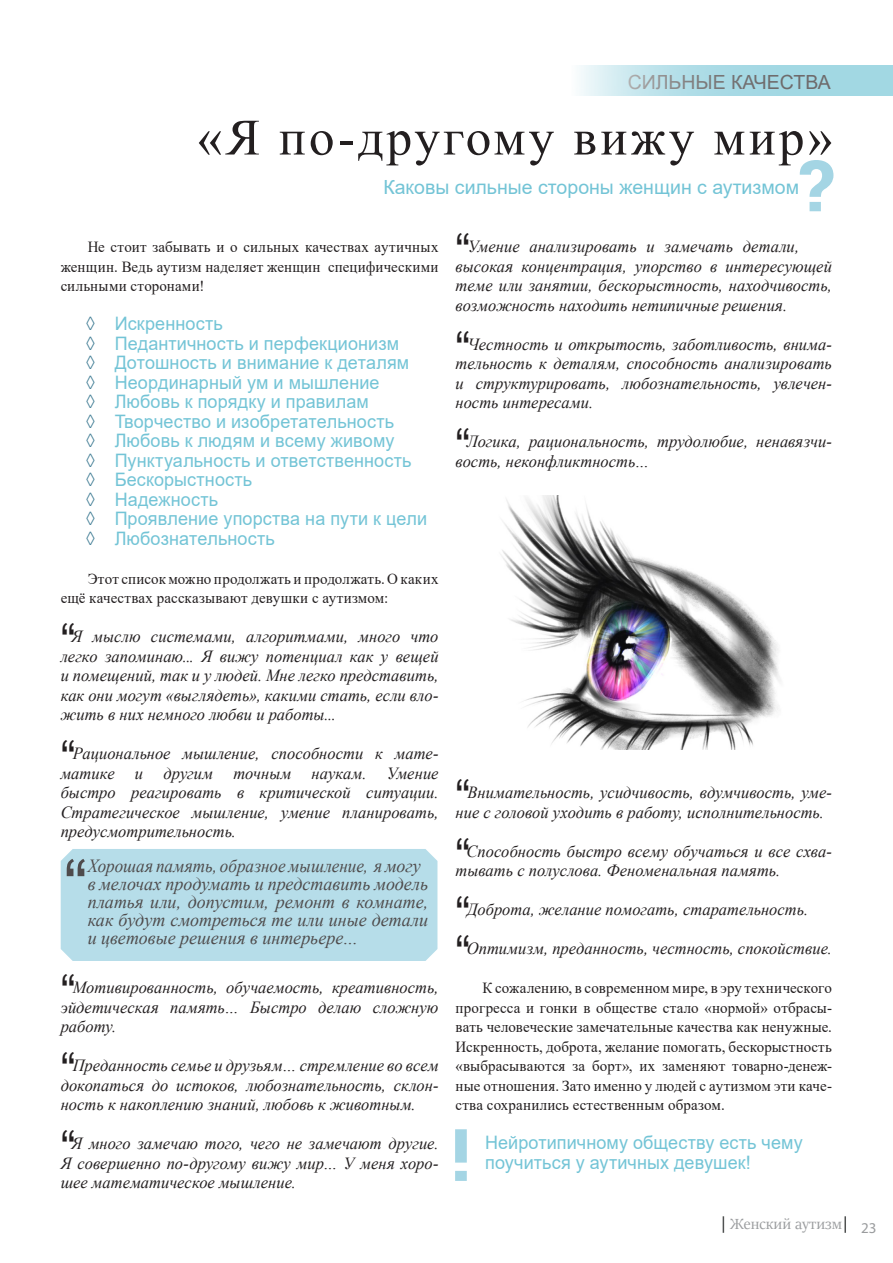
<style>
.page{position:relative;width:893px;height:1263px;background:#fff}
.page>*{position:absolute;margin:0;border:0;box-sizing:border-box;transform-origin:0 0}
.t1{font:73.95px "Arial";color:#231f20}
.нет_пробела_перед_ти{font:900 72.6px "Roboto";color:#a4d5e4}
.нет_пробела_перед_ти-2{font:900 71.1px "Roboto";color:#a4d5e4}
.Heading_MASTER{font:51px "Times New Roman";letter-spacing:.06em;color:#231f20}
.t2{font:46.35px "Arial";color:#231f20}
.Intro_heading_with_u{font:19.5px "Arial";color:#73c4d6}
.t3{font:19.5px "Arial";color:#231f20}
.t4{font:18.6px/19.5px "Arial";letter-spacing:.005em;color:#73c4d6}
.t5{font:italic 18.6px/18px "Times New Roman";color:#231f20;scale:.92 1}
.t6{font:italic 16.95px/19.5px "Times New Roman";color:#231f20;text-align:justify}
.t7{font:16.5px "Sitka Banner";color:#9a9c9e}
.t8{font:15.45px/19.5px "Times New Roman";letter-spacing:.01em;color:#231f20;text-align:justify}
.s1{color:#3e7b93}
</style>
<div class="page">
<img style="left:502px;top:496px;width:279px;height:253px">
<svg style="left:723px;top:1216px;width:1px;height:17px"></svg>
<svg style="left:844px;top:1216px;width:2px;height:17px"></svg>
<div style="left:61px;top:849px;width:376px;height:112px;background:#b6dde9"></div>
<svg style="left:580px;top:65px;width:313px;height:31px;background:#b2dee7"></svg>
<p class="t3" style="left:628px;top:68px;width:205px">СИЛЬНЫЕ КАЧЕСТВА</p>
<p class="Heading_MASTER" style="left:197px;top:101px;width:637px">«Я по-другому вижу мир»</p>
<p class="Intro_heading_with_u" style="left:383px;top:173px;width:417px">Каковы сильные стороны женщин с аутизмом</p>
<p class="нет_пробела_перед_ти-2" style="left:799px;top:136px;width:37px">?</p>
<p class="t8" style="left:61px;top:237px;width:379px;text-indent:27px">Не стоит забывать и о сильных качествах аутичных женщин. Ведь аутизм наделяет женщин специфическими сильными сторонами!</p>
<p class="t4" style="left:86px;top:314px;width:138px"><span class="s1">◊</span> Искренность</p>
<p class="t4" style="left:86px;top:333px;width:314px"><span class="s1">◊</span> Педантичность и перфекционизм</p>
<p class="t4" style="left:86px;top:353px;width:325px"><span class="s1">◊</span> Дотошность и внимание к деталям</p>
<p class="t4" style="left:86px;top:372px;width:295px"><span class="s1">◊</span> Неординарный ум и мышление</p>
<p class="t4" style="left:86px;top:392px;width:284px"><span class="s1">◊</span> Любовь к порядку и правилам</p>
<p class="t4" style="left:86px;top:411px;width:309px"><span class="s1">◊</span> Творчество и изобретательность</p>
<p class="t4" style="left:86px;top:431px;width:310px"><span class="s1">◊</span> Любовь к людям и всему живому</p>
<p class="t4" style="left:86px;top:450px;width:327px"><span class="s1">◊</span> Пунктуальность и ответственность</p>
<p class="t4" style="left:86px;top:470px;width:168px"><span class="s1">◊</span> Бескорыстность</p>
<p class="t4" style="left:86px;top:489px;width:133px"><span class="s1">◊</span> Надежность</p>
<p class="t4" style="left:86px;top:509px;width:342px"><span class="s1">◊</span> Проявление упорства на пути к цели</p>
<p class="t4" style="left:86px;top:528px;width:190px"><span class="s1">◊</span> Любознательность</p>
<p class="t8" style="left:61px;top:568px;width:379px;text-indent:27px">Этот список можно продолжать и продолжать. О каких ещё качествах рассказывают девушки с аутизмом:</p>
<p class="t2" style="left:61px;top:609px;width:16px">“</p>
<p class="t6" style="left:61px;top:626px;width:379px;text-indent:11px">Я мыслю системами, алгоритмами, много что легко запоминаю... Я вижу потенциал как у вещей и помещений, так и у людей. Мне легко представить, как они могут «выглядеть», какими стать, если вло&shy;жить в них немного любви и работы...</p>
<p class="t2" style="left:61px;top:726px;width:16px">“</p>
<p class="t6" style="left:61px;top:743px;width:379px;text-indent:12px">Рациональное мышление, способности к мате&shy;матике и другим точным наукам. Умение быстро реагировать в критической ситуации.<br>Стратегическое мышление, умение планировать, предусмотрительность.</p>
<h1 class="t1" style="left:64px;top:836px;width:25px">“</h1>
<p class="t5" style="left:88px;top:856px;width:372px">Хорошая память, образное мышление, я могу в мелочах продумать и представить модель платья или, допустим, ремонт в комнате, как будут смотреться те или иные детали и цветовые решения в интерьере…</p>
<p class="t2" style="left:61px;top:960px;width:16px">“</p>
<p class="t6" style="left:61px;top:977px;width:379px;text-indent:12px">Мотивированность, обучаемость, креативность, эйдетическая память… Быстро делаю сложную работу.</p>
<p class="t2" style="left:61px;top:1038px;width:16px">“</p>
<p class="t6" style="left:61px;top:1055px;width:379px;text-indent:12px">Преданность семье и друзьям… стремление во всем докопаться до истоков, любознательность, склон&shy;ность к накоплению знаний, любовь к животным.</p>
<p class="t2" style="left:61px;top:1116px;width:16px">“</p>
<p class="t6" style="left:61px;top:1133px;width:379px;text-indent:11px">Я много замечаю того, чего не замечают другие.<br>Я совершенно по-другому вижу мир… У меня хоро&shy;шее математическое мышление.</p>
<p class="t2" style="left:455px;top:219px;width:16px">“</p>
<p class="t6" style="left:455px;top:236px;width:378px;text-align:left;text-indent:12px">Умение анализировать и замечать детали, высокая концентрация, упорство в интересующей теме или занятии, бескорыстность, находчивость, возможность находить нетипичные решения.</p>
<p class="t2" style="left:455px;top:316px;width:16px">“</p>
<p class="t6" style="left:455px;top:334px;width:378px;text-indent:12px">Честность и открытость, заботливость, внима&shy;тельность к деталям, способность анализировать и структурировать, любознательность, увлечен&shy;ность интересами.</p>
<p class="t2" style="left:455px;top:414px;width:16px">“</p>
<p class="t6" style="left:455px;top:431px;width:378px;text-indent:11px">Логика, рациональность, трудолюбие, ненавязчи&shy;вость, неконфликтность…</p>
<p class="t2" style="left:455px;top:765px;width:16px">“</p>
<p class="t6" style="left:455px;top:782px;width:378px;text-indent:12px">Внимательность, усидчивость, вдумчивость, уме&shy;ние с головой уходить в работу, исполнительность.</p>
<p class="t2" style="left:455px;top:823px;width:16px">“</p>
<p class="t6" style="left:455px;top:841px;width:378px;text-indent:11px">Способность быстро всему обучаться и все схва&shy;тывать с полуслова. Феноменальная память.</p>
<p class="t2" style="left:455px;top:882px;width:16px">“</p>
<p class="t6" style="left:467px;top:899px;width:342px">Доброта, желание помогать, старательность.</p>
<p class="t2" style="left:455px;top:921px;width:16px">“</p>
<p class="t6" style="left:467px;top:938px;width:367px">Оптимизм, преданность, честность, спокойствие.</p>
<p class="t8" style="left:455px;top:978px;width:378px;text-indent:27px">К сожалению, в современном мире, в эру технического прогресса и гонки в обществе стало «нормой» отбрасы&shy;вать человеческие замечательные качества как ненужные.<br>Искренность, доброта, желание помогать, бескорыстность «выбрасываются за борт», их заменяют товарно-денеж&shy;ные отношения. Зато именно у людей с аутизмом эти каче&shy;ства сохранились естественным образом.</p>
<p class="t4" style="left:485px;top:1133px;width:319px">Нейротипичному обществу есть чему поучиться у аутичных девушек!</p>
<p class="нет_пробела_перед_ти" style="left:451px;top:1104px;width:21px">!</p>
<p class="t7" style="left:730px;top:1212px;width:148px">Женский аутизм <sub>23</sub></p>
</div>
